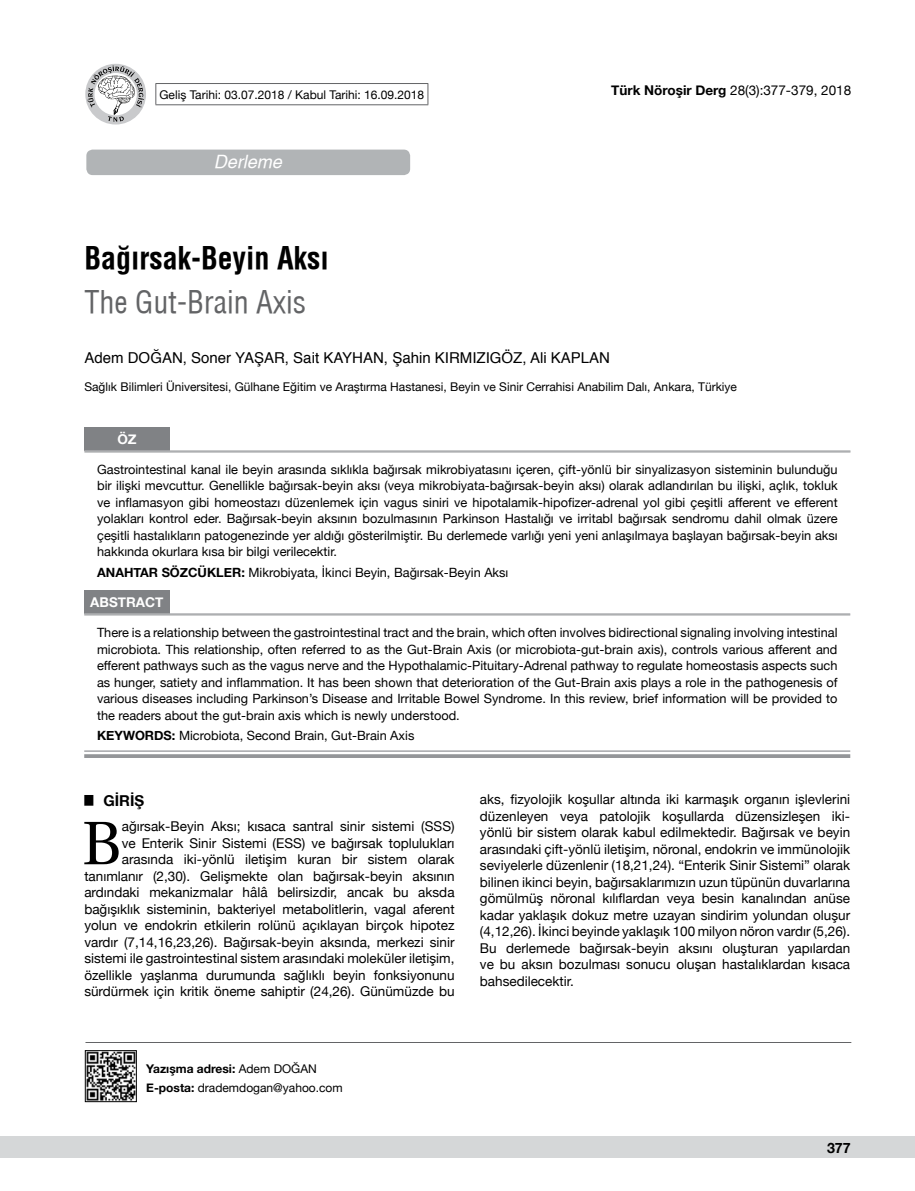
<style>
.page{position:relative;width:915px;height:1191px;background:#fff}
.page>*{position:absolute;margin:0;border:0;box-sizing:border-box;transform-origin:0 0}
.t1{font:61.2px "Utopia";color:#000}
.t2{font:700 30px "Helvetica Condens";color:#000}
.t3{font:30px "Helvetica Condensed";color:#636466}
.t4{font:italic 500 18px "Helvetica";color:#fff}
.t5{font:15px "Helvetica";color:#000}
.t6{font:700 15px "Helvetica Neue";color:#000}
.t7{font:700 14.25px "Helvetica Neue";color:#000}
.t8{font:13.5px/16.5px "Helvetica Neue";color:#000;text-align:right}
.t9{font:700 13.5px "Helvetica Neue";color:#fff}
.t10{font:12.75px/16.5px "Helvetica Neue";color:#000;text-align:justify}
.t11{font:12px/18.6px "Helvetica Neue";color:#000}
.s1{font-weight:700}
</style>
<div class="page">
<div style="left:0;top:1136px;width:914px;height:22px;background:#d5d7d8"></div>
<div style="left:86px;top:150px;width:324px;height:25px;background:#b1b4b6;border-radius:6px"></div>
<hr style="left:85px;top:1042px;width:766px;height:1px;background:#636466">
<hr style="left:155px;top:83px;width:273px;height:1px;background:#636466">
<svg style="left:155px;top:84px;width:1px;height:20px"></svg>
<svg style="left:427px;top:84px;width:1px;height:20px"></svg>
<hr style="left:155px;top:104px;width:273px;height:1px;background:#636466">
<div style="left:85px;top:64px;width:61px;height:60px;background:#c9cacc;border-radius:50%"></div>
<svg style="left:87px;top:65px;width:57px;height:57px"></svg>
<img style="left:87px;top:1052px;width:47px;height:47px">
<div style="left:85px;top:1050px;width:51px;height:51px;border:1px solid #000"></div>
<div style="left:84px;top:427px;width:85px;height:23px;background:#808285"></div>
<hr style="left:84px;top:450px;width:766px;height:1px;background:#939598">
<hr style="left:84px;top:452px;width:766px;height:1px;background:#939598">
<div style="left:84px;top:590px;width:85px;height:23px;background:#808285"></div>
<svg style="left:84px;top:751px;width:766px;height:1px"></svg>
<hr style="left:84px;top:613px;width:766px;height:1px;background:#939598">
<hr style="left:84px;top:614px;width:766px;height:1px;background:#939598">
<hr style="left:84px;top:750px;width:766px;height:1px;background:#939598">
<svg style="left:84px;top:754px;width:766px;height:4px;background:#999b9e"></svg>
<p class="t11" style="left:159px;top:86px;width:266px">Geliş Tarihi: 03.07.2018 / Kabul Tarihi: 16.09.2018</p>
<p class="t8" style="left:611px;top:83px;width:241px"><span class="s1">Türk Nöroşir Derg</span> 28(3):377-379, 2018</p>
<h3 class="t4" style="left:214px;top:151px;width:70px">Derleme</h3>
<h2 class="t2" style="left:84px;top:240px;width:246px">Bağırsak-Beyin Aksı</h2>
<h2 class="t3" style="left:84px;top:283px;width:223px">The Gut-Brain Axis</h2>
<p class="t5" style="left:84px;top:346px;width:527px">Adem DOĞAN, Soner YAŞAR, Sait KAYHAN, Şahin KIRMIZIGÖZ, Ali KAPLAN</p>
<p class="t11" style="left:84px;top:378px;width:654px">Sağlık Bilimleri Üniversitesi, Gülhane Eğitim ve Araştırma Hastanesi, Beyin ve Sinir Cerrahisi Anabilim Dalı, Ankara, Türkiye</p>
<p class="t9" style="left:117px;top:428px;width:21px">ÖZ</p>
<p class="t10" style="left:97px;top:461px;width:741px">Gastrointestinal kanal ile beyin arasında sıklıkla bağırsak mikrobiyatasını içeren, çift-yönlü bir sinyalizasyon sisteminin bulunduğu bir ilişki mevcuttur. Genellikle bağırsak-beyin aksı (veya mikrobiyata-bağırsak-beyin aksı) olarak adlandırılan bu ilişki, açlık, tokluk ve inflamasyon gibi homeostazı düzenlemek için vagus siniri ve hipotalamik-hipofizer-adrenal yol gibi çeşitli afferent ve efferent yolakları kontrol eder. Bağırsak-beyin aksının bozulmasının Parkinson Hastalığı ve irritabl bağırsak sendromu dahil olmak üzere çeşitli hastalıkların patogenezinde yer aldığı gösterilmiştir. Bu derlemede varlığı yeni yeni anlaşılmaya başlayan bağırsak-beyin aksı hakkında okurlara kısa bir bilgi verilecektir.</p>
<p class="t10" style="left:97px;top:565px;width:412px"><span class="s1">ANAHTAR SÖZCÜKLER:</span> Mikrobiyata, İkinci Beyin, Bağırsak-Beyin Aksı</p>
<p class="t9" style="left:90px;top:591px;width:75px">ABSTRACT</p>
<p class="t10" style="left:97px;top:625px;width:741px">There is a relationship between the gastrointestinal tract and the brain, which often involves bidirectional signaling involving intestinal microbiota. This relationship, often referred to as the Gut-Brain Axis (or microbiota-gut-brain axis), controls various afferent and efferent pathways such as the vagus nerve and the Hypothalamic-Pituitary-Adrenal pathway to regulate homeostasis aspects such as hunger, satiety and inflammation. It has been shown that deterioration of the Gut-Brain axis plays a role in the pathogenesis of various diseases including Parkinson’s Disease and Irritable Bowel Syndrome. In this review, brief information will be provided to the readers about the gut-brain axis which is newly understood.</p>
<p class="t10" style="left:97px;top:728px;width:319px"><span class="s1">KEYWORDS:</span> Microbiota, Second Brain, Gut-Brain Axis</p>
<p class="t6" style="left:84px;top:789px;width:61px"><sup>█</sup> GİRİŞ</p>
<h1 class="t1" style="left:82px;top:808px;width:41px">B</h1>
<p class="t8" style="left:84px;top:819px;width:371px">ağırsak-Beyin Aksı; kısaca santral sinir sistemi (SSS)<br>ve Enterik Sinir Sistemi (ESS) ve bağırsak toplulukları arasında iki-yönlü iletişim kuran bir sistem olarak tanımlanır (2,30). Gelişmekte olan bağırsak-beyin aksının ardındaki mekanizmalar hâlâ belirsizdir, ancak bu aksda bağışıklık sisteminin, bakteriyel metabolitlerin, vagal aferent yolun ve endokrin etkilerin rolünü açıklayan birçok hipotez vardır (7,14,16,23,26). Bağırsak-beyin aksında, merkezi sinir sistemi ile gastrointestinal sistem arasındaki moleküler iletişim, özellikle yaşlanma durumunda sağlıklı beyin fonksiyonunu sürdürmek için kritik öneme sahiptir (24,26). Günümüzde bu</p>
<p class="t11" style="left:146px;top:1060px;width:198px"><span class="s1">Yazışma adresi:</span> Adem DOĞAN<br><span class="s1">E-posta:</span> drademdogan@yahoo.com</p>
<p class="t8" style="left:480px;top:792px;width:371px;text-align:justify">aks, fizyolojik koşullar altında iki karmaşık organın işlevlerini düzenleyen veya patolojik koşullarda düzensizleşen iki&shy;yönlü bir sistem olarak kabul edilmektedir. Bağırsak ve beyin arasındaki çift-yönlü iletişim, nöronal, endokrin ve immünolojik seviyelerle düzenlenir (18,21,24). “Enterik Sinir Sistemi” olarak bilinen ikinci beyin, bağırsaklarımızın uzun tüpünün duvarlarına gömülmüş nöronal kılıflardan veya besin kanalından anüse kadar yaklaşık dokuz metre uzayan sindirim yolundan oluşur (4,12,26). İkinci beyinde yaklaşık 100 milyon nöron vardır (5,26).<br>Bu derlemede bağırsak-beyin aksını oluşturan yapılardan ve bu aksın bozulması sonucu oluşan hastalıklardan kısaca bahsedilecektir.</p>
<p class="t7" style="left:826px;top:1137px;width:25px">377</p>
</div>
